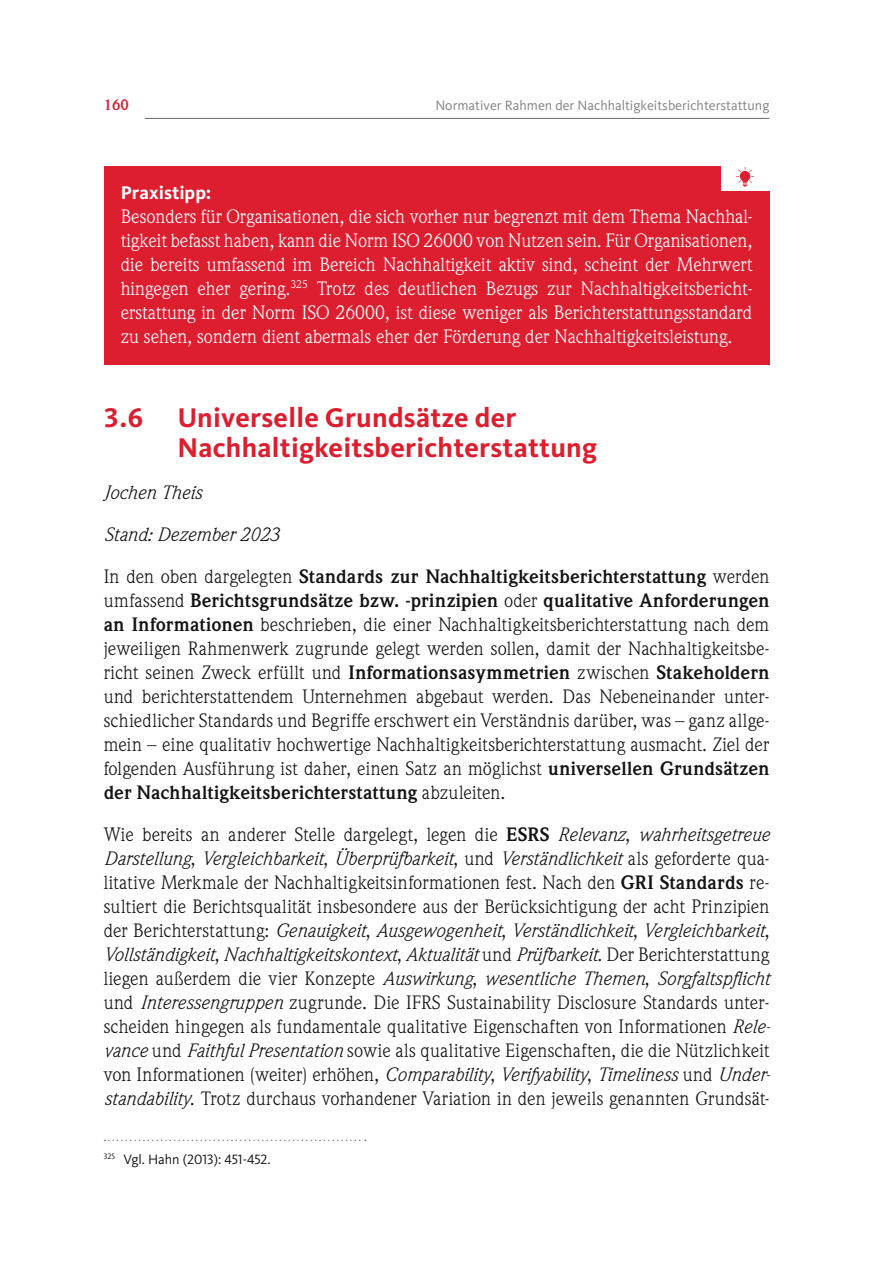
<style>
.page{position:relative;width:872px;height:1278px;background:#fff}
.page>*{position:absolute;margin:0;border:0;box-sizing:border-box;transform-origin:0 0}
.t1{font:700 28px/30px "Kievit IDW";letter-spacing:.01em;color:#dc1e2f}
.t2{font:19px/24px "Weidemann Std";letter-spacing:.005em;color:#131413;text-align:justify}
.t3{font:19px/24px "Weidemann Std";color:#fff;text-align:justify}
.t4{font:italic 19px "Weidemann Std";color:#131413}
.t5{font:700 19px "Kievit IDW";letter-spacing:-.005em;color:#fff}
.t6{font:700 15px "Weidemann Std";color:#dc1e2f}
.t7{font:14px "Kievit IDW";color:#818181}
.t8{font:14px "Kievit IDW";color:#131413}
.s1{font-weight:700}
.s2{font-style:italic}
</style>
<div class="page">
<hr style="left:145px;top:118px;width:624px;height:1px;background:#686867">
<div style="left:104px;top:167px;width:665px;height:33px;background:#dc1e2f"></div>
<div style="left:104px;top:198px;width:665px;height:167px;background:#dc1e2f"></div>
<svg style="left:104px;top:1139px;width:262px;height:2px"></svg>
<div style="left:721px;top:167px;width:48px;height:24px;background:#fff"></div>
<svg style="left:736px;top:167px;width:18px;height:20px"></svg>
<p class="t6" style="left:104px;top:96px;width:27px">160</p>
<p class="t7" style="left:435px;top:97px;width:335px">Normativer Rahmen der Nachhaltigkeitsberichterstattung</p>
<p class="t5" style="left:121px;top:181px;width:92px">Praxistipp:</p>
<p class="t3" style="left:121px;top:204px;width:633px">Besonders für Organisationen, die sich vorher nur begrenzt mit dem Thema Nachhal&shy;tigkeit befasst haben, kann die Norm ISO 26000 von Nutzen sein. Für Organisationen, die bereits umfassend im Bereich Nachhaltigkeit aktiv sind, scheint der Mehrwert hingegen eher gering.<sup>325</sup> Trotz des deutlichen Bezugs zur Nachhaltigkeitsbericht&shy;erstattung in der Norm ISO 26000, ist diese weniger als Berichterstattungsstandard zu sehen, sondern dient abermals eher der Förderung der Nachhaltigkeitsleistung.</p>
<h1 class="t1" style="left:177px;top:402px;width:421px;text-indent:-74px">3.6 Universelle Grundsätze der<br>Nachhaltigkeitsberichterstattung</h1>
<p class="t4" style="left:104px;top:481px;width:99px">Jochen Theis</p>
<p class="t4" style="left:104px;top:523px;width:177px">Stand: Dezember 2023</p>
<p class="t2" style="left:104px;top:564px;width:667px">In den oben dargelegten <span class="s1">Standards zur Nachhaltigkeitsberichterstattung</span> werden umfassend <span class="s1">Berichtsgrundsätze bzw. -prinzipien</span> oder <span class="s1">qualitative Anforderungen an Informationen</span> beschrieben, die einer Nachhaltigkeitsberichterstattung nach dem jeweiligen Rahmenwerk zugrunde gelegt werden sollen, damit der Nachhaltigkeitsbe&shy;richt seinen Zweck erfüllt und <span class="s1">Informationsasymmetrien</span> zwischen <span class="s1">Stakeholdern </span>und berichterstattendem Unternehmen abgebaut werden. Das Nebeneinander unter&shy;schiedlicher Standards und Begriffe erschwert ein Verständnis darüber, was – ganz allge&shy;mein – eine qualitativ hochwertige Nachhaltigkeitsberichterstattung ausmacht. Ziel der folgenden Ausführung ist daher, einen Satz an möglichst <span class="s1">universellen Grundsätzen der Nachhaltigkeitsberichterstattung</span> abzuleiten.</p>
<p class="t2" style="left:104px;top:822px;width:668px">Wie bereits an anderer Stelle dargelegt, legen die <span class="s1">ESRS</span> <span class="s2">Relevanz</span>, <span class="s2">wahrheitsgetreue Darstellung</span>, <span class="s2">Vergleichbarkeit</span>, <span class="s2">Überprüfbarkeit</span>, und <span class="s2">Verständlichkeit</span> als geforderte qua&shy;litative Merkmale der Nachhaltigkeitsinformationen fest. Nach den <span class="s1">GRI Standards</span> re&shy;sultiert die Berichtsqualität insbesondere aus der Berücksichtigung der acht Prinzipien der Berichterstattung: <span class="s2">Genauigkeit</span>, <span class="s2">Ausgewogenheit</span>, <span class="s2">Verständlichkeit</span>, <span class="s2">Vergleichbarkeit</span>, <span class="s2">Vollständigkeit</span>, <span class="s2">Nachhaltigkeitskontext</span>, <span class="s2">Aktualität</span> und <span class="s2">Prüfbarkeit</span>. Der Berichterstattung liegen außerdem die vier Konzepte <span class="s2">Auswirkung</span>, <span class="s2">wesentliche Themen</span>, <span class="s2">Sorgfaltspflicht </span>und <span class="s2">Interessengruppen</span> zugrunde. Die IFRS Sustainability Disclosure Standards unter&shy;scheiden hingegen als fundamentale qualitative Eigenschaften von Informationen <span class="s2">Rele&shy;vance</span> und <span class="s2">Faithful Presentation</span> sowie als qualitative Eigenschaften, die die Nützlichkeit von Informationen (weiter) erhöhen, <span class="s2">Comparability</span>, <span class="s2">Verifyability</span>, <span class="s2">Timeliness</span> und <span class="s2">Under&shy;standability</span>. Trotz durchaus vorhandener Variation in den jeweils genannten Grundsät-</p>
<p class="t8" style="left:104px;top:1151px;width:168px"><sup>325</sup> Vgl. Hahn (2013): 451-452.</p>
</div>
